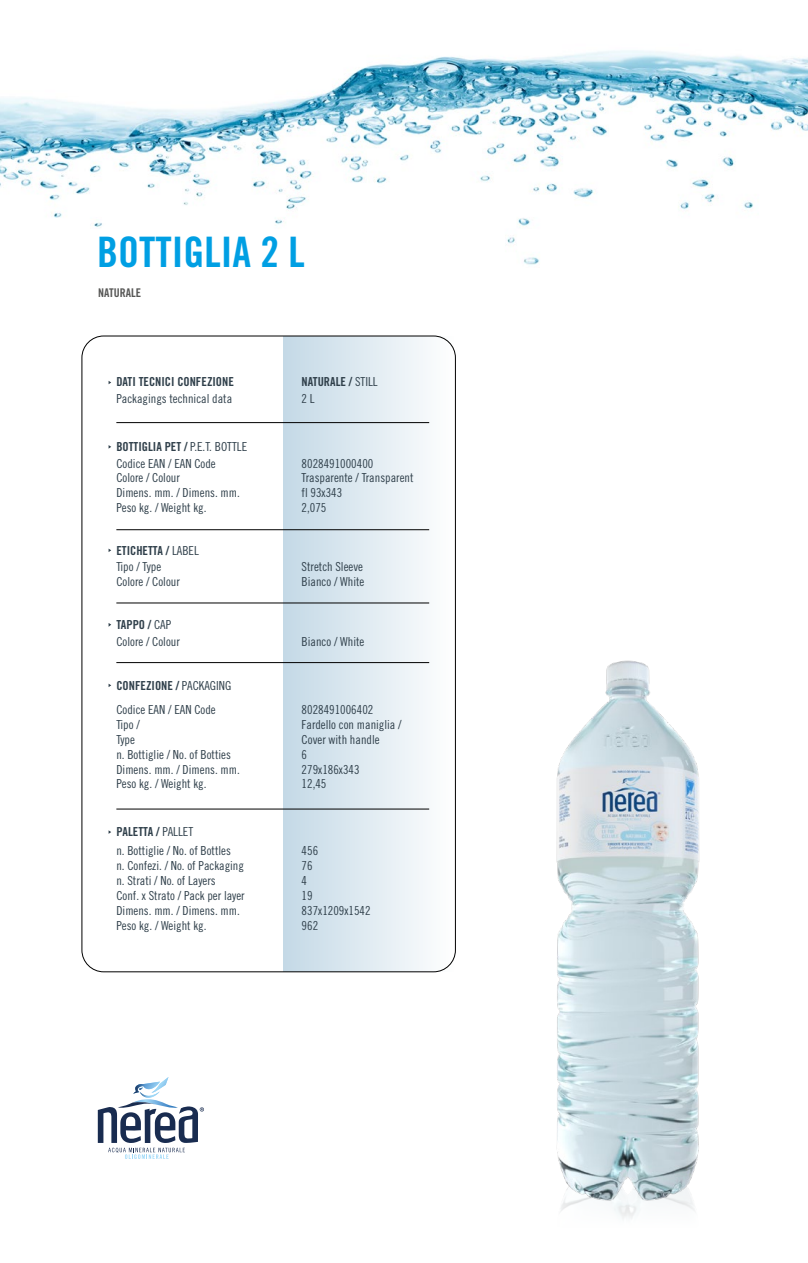
<style>
.page{position:relative;width:808px;height:1263px;background:#fff}
.page>*{position:absolute;margin:0;border:0;box-sizing:border-box;transform-origin:0 0}
.t1{font:42px "Trade Gothic Bold Cond Twenty";color:#009fe3}
.t2{font:12.45px/14.9px "Trade Gothic Cond Eighteen";color:#30404b}
.t3{font:12.45px "Trade Gothic Bold Cond Twenty";color:#30404b}
.t4{font:12px "Trade Gothic Bold Cond Twenty";color:#575756}
.s1{font-family:"Trade Gothic Cond Eighteen"}
</style>
<div class="page">
<img style="left:0;top:50px;width:808px;height:215px">
<div style="left:283px;top:336px;width:171px;height:636px;background:linear-gradient(to right,#c3d8e5,#fdfdfe)"></div>
<hr style="left:116px;top:662px;width:313px;height:1px;background:#000">
<hr style="left:116px;top:603px;width:313px;height:1px;background:#000">
<hr style="left:116px;top:529px;width:313px;height:1px;background:#000">
<hr style="left:116px;top:422px;width:313px;height:1px;background:#000">
<hr style="left:116px;top:809px;width:313px;height:1px;background:#000">
<svg style="left:98px;top:1077px;width:106px;height:82px"></svg>
<img style="left:556px;top:660px;width:144px;height:548px">
<h1 class="t1" style="left:97px;top:226px;width:209px">BOTTIGLIA 2 L</h1>
<p class="t4" style="left:98px;top:286px;width:44px">NATURALE</p>
<p class="t3" style="left:116px;top:374px;width:119px">DATI TECNICI CONFEZIONE</p>
<p class="t2" style="left:116px;top:391px;width:117px">Packagings technical data</p>
<p class="t3" style="left:116px;top:439px;width:132px">BOTTIGLIA PET / <span class="s1">P.E.T. BOTTLE</span></p>
<p class="t2" style="left:116px;top:455px;width:125px">Codice EAN / EAN Code<br>Colore / Colour<br>Dimens. mm. / Dimens. mm.<br>Peso kg. / Weight kg.</p>
<p class="t3" style="left:116px;top:543px;width:84px">ETICHETTA / <span class="s1">LABEL</span></p>
<p class="t2" style="left:116px;top:559px;width:65px">Tipo / Type<br>Colore / Colour</p>
<p class="t3" style="left:116px;top:617px;width:56px">TAPPO / <span class="s1">CAP</span></p>
<p class="t2" style="left:116px;top:634px;width:65px">Colore / Colour</p>
<p class="t3" style="left:116px;top:678px;width:116px">CONFEZIONE / <span class="s1">PACKAGING</span></p>
<p class="t2" style="left:116px;top:702px;width:125px">Codice EAN / EAN Code<br>Tipo /<br>Type<br>n. Bottiglie / No. of Botties<br>Dimens. mm. / Dimens. mm.<br>Peso kg. / Weight kg.</p>
<p class="t3" style="left:116px;top:824px;width:78px">PALETTA / <span class="s1">PALLET</span></p>
<p class="t2" style="left:116px;top:843px;width:130px">n. Bottiglie / No. of Bottles<br>n. Confezi. / No. of Packaging n. Strati / No. of Layers<br>Conf. x Strato / Pack per layer<br>Dimens. mm. / Dimens. mm.<br>Peso kg. / Weight kg.</p>
<p class="t3" style="left:302px;top:374px;width:78px">NATURALE / <span class="s1">STILL</span></p>
<p class="t2" style="left:302px;top:391px;width:15px">2 L</p>
<p class="t2" style="left:302px;top:456px;width:113px">8028491000400<br>Trasparente / Transparent fl 93x343<br>2,075</p>
<p class="t2" style="left:302px;top:559px;width:64px">Stretch Sleeve<br>Bianco / White</p>
<p class="t2" style="left:302px;top:634px;width:64px">Bianco / White</p>
<p class="t2" style="left:302px;top:702px;width:102px">8028491006402<br>Fardello con maniglia /<br>Cover with handle<br>6<br>279x186x343<br>12,45</p>
<p class="t2" style="left:302px;top:843px;width:70px">456<br>76<br>4<br>19<br>837x1209x1542<br>962</p>
</div>
